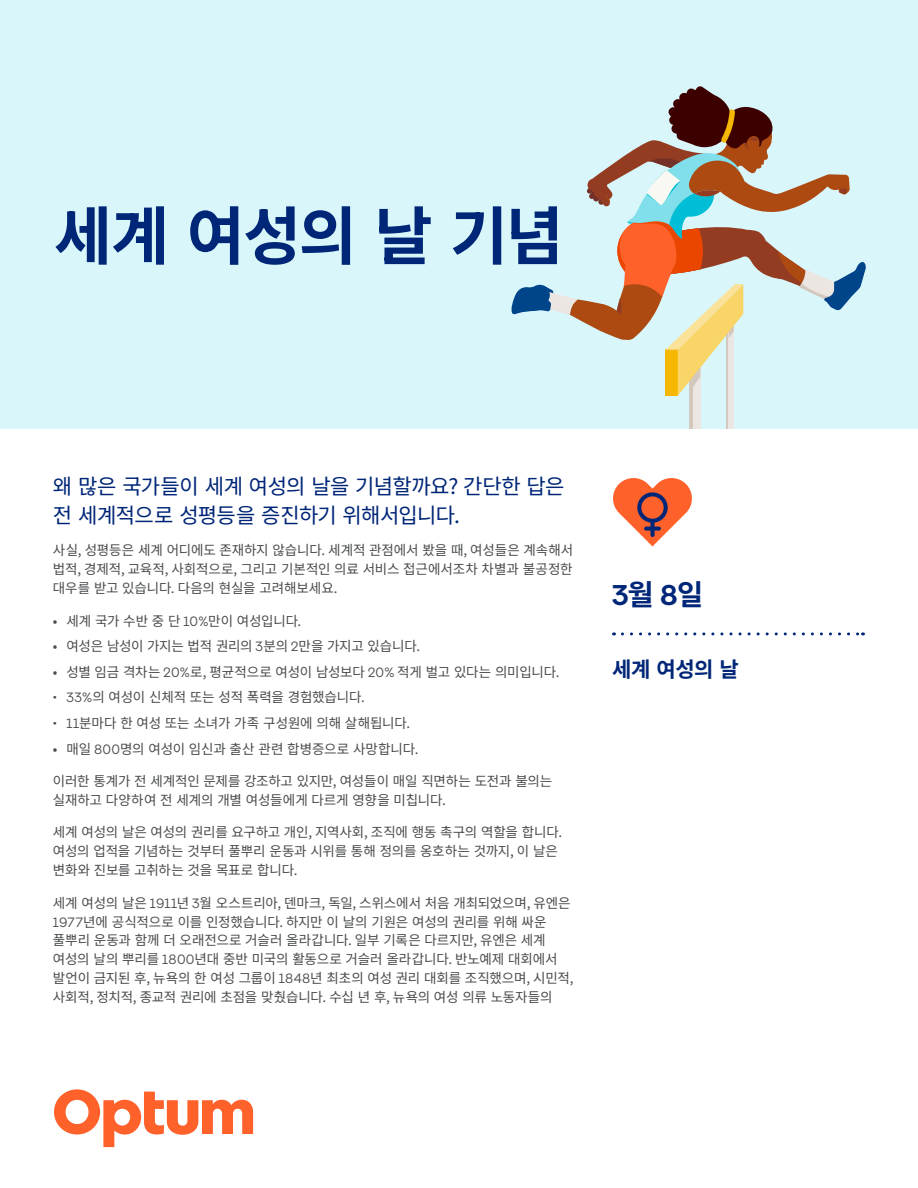
<style>
.page{position:relative;width:918px;height:1188px;background:#fff}
.page>*{position:absolute;margin:0;border:0;box-sizing:border-box;transform-origin:0 0}
.Headline{font:700 63px "Noto Sans KR";letter-spacing:-.03em;color:#002677}
.t1{font:700 28.5px "Enterprise Sans";color:#002677}
.Intro{font:21px/29.4px "Noto Sans KR";letter-spacing:-.03em;color:#002677}
.t2{font:700 21px "Noto Sans KR";color:#002677}
.Body{font:13.5px/18.9px "Noto Sans KR";letter-spacing:-.015em;color:#4b4d4f}
.s1{font-family:"Enterprise Sans"}
.s2{font-family:"Noto Sans KR"}
</style>
<div class="page">
<div style="left:0;top:0;width:918px;height:429px;background:#d9f6fa"></div>
<svg style="left:622px;top:632px;width:241px;height:3px"></svg>
<hr style="left:689px;top:360px;width:4px;height:69px;background:#d2c8be">
<div style="left:693px;top:360px;width:7px;height:69px;background:#ebe6e1"></div>
<hr style="left:726px;top:314px;width:3px;height:115px;background:#d2c8be">
<div style="left:729px;top:314px;width:5px;height:115px;background:#ebe6e1"></div>
<svg style="left:511px;top:86px;width:355px;height:310px"></svg>
<svg style="left:613px;top:478px;width:79px;height:68px"></svg>
<svg style="left:54px;top:1089px;width:199px;height:58px"></svg>
<p class="Headline" style="left:54px;top:201px;width:511px">세계 여성의 날 기념</p>
<p class="Intro" style="left:53px;top:472px;width:513px">왜 많은 국가들이 세계 여성의 날을 기념할까요? 간단한 답은 전 세계적으로 성평등을 증진하기 위해서입니다.</p>
<p class="Body" style="left:53px;top:541px;width:522px;text-align:justify">사실, 성평등은 세계 어디에도 존재하지 않습니다. 세계적 관점에서 봤을 때, 여성들은 계속해서 법적, 경제적, 교육적, 사회적으로, 그리고 기본적인 의료 서비스 접근에서조차 차별과 불공정한 대우를 받고 있습니다. 다음의 현실을 고려해보세요.</p>
<p class="Body" style="left:53px;top:611px;width:250px">• 세계 국가 수반 중 단 <span class="s1">10%</span>만이 여성입니다.</p>
<p class="Body" style="left:53px;top:637px;width:369px">• 여성은 남성이 가지는 법적 권리의 <span class="s1">3</span>분의 <span class="s1">2</span>만을 가지고 있습니다.</p>
<p class="Body" style="left:53px;top:663px;width:508px">• 성별 임금 격차는 <span class="s1">20%</span>로, 평균적으로 여성이 남성보다 <span class="s1">20%</span> 적게 벌고 있다는 의미입니다.</p>
<p class="Body" style="left:53px;top:688px;width:313px"><span class="s1">• 33%</span>의 여성이 신체적 또는 성적 폭력을 경험했습니다.</p>
<p class="Body" style="left:53px;top:714px;width:359px"><span class="s1">• 11</span>분마다 한 여성 또는 소녀가 가족 구성원에 의해 살해됩니다.</p>
<p class="Body" style="left:53px;top:740px;width:367px">• 매일 <span class="s1">800</span>명의 여성이 임신과 출산 관련 합병증으로 사망합니다.</p>
<p class="Body" style="left:53px;top:772px;width:501px">이러한 통계가 전 세계적인 문제를 강조하고 있지만, 여성들이 매일 직면하는 도전과 불의는 실재하고 다양하여 전 세계의 개별 여성들에게 다르게 영향을 미칩니다.</p>
<p class="Body" style="left:53px;top:823px;width:511px">세계 여성의 날은 여성의 권리를 요구하고 개인, 지역사회, 조직에 행동 촉구의 역할을 합니다. 여성의 업적을 기념하는 것부터 풀뿌리 운동과 시위를 통해 정의를 옹호하는 것까지, 이 날은 변화와 진보를 고취하는 것을 목표로 합니다.</p>
<p class="Body" style="left:53px;top:894px;width:522px">세계 여성의 날은 <span class="s1">1911</span>년 <span class="s1">3</span>월 오스트리아, 덴마크, 독일, 스위스에서 처음 개최되었으며, 유엔은 <span class="s1">1977</span>년에 공식적으로 이를 인정했습니다. 하지만 이 날의 기원은 여성의 권리를 위해 싸운 풀뿌리 운동과 함께 더 오래전으로 거슬러 올라갑니다. 일부 기록은 다르지만, 유엔은 세계 여성의 날의 뿌리를 <span class="s1">1800</span>년대 중반 미국의 활동으로 거슬러 올라갑니다. 반노예제 대회에서 발언이 금지된 후, 뉴욕의 한 여성 그룹이 <span class="s1">1848</span>년 최초의 여성 권리 대회를 조직했으며, 시민적, 사회적, 정치적, 종교적 권리에 초점을 맞췄습니다. 수십 년 후, 뉴욕의 여성 의류 노동자들의</p>
<p class="t1" style="left:612px;top:577px;width:93px">3<span class="s2">월</span> 8<span class="s2">일</span></p>
<p class="t2" style="left:612px;top:657px;width:128px">세계 여성의 날</p>
</div>
